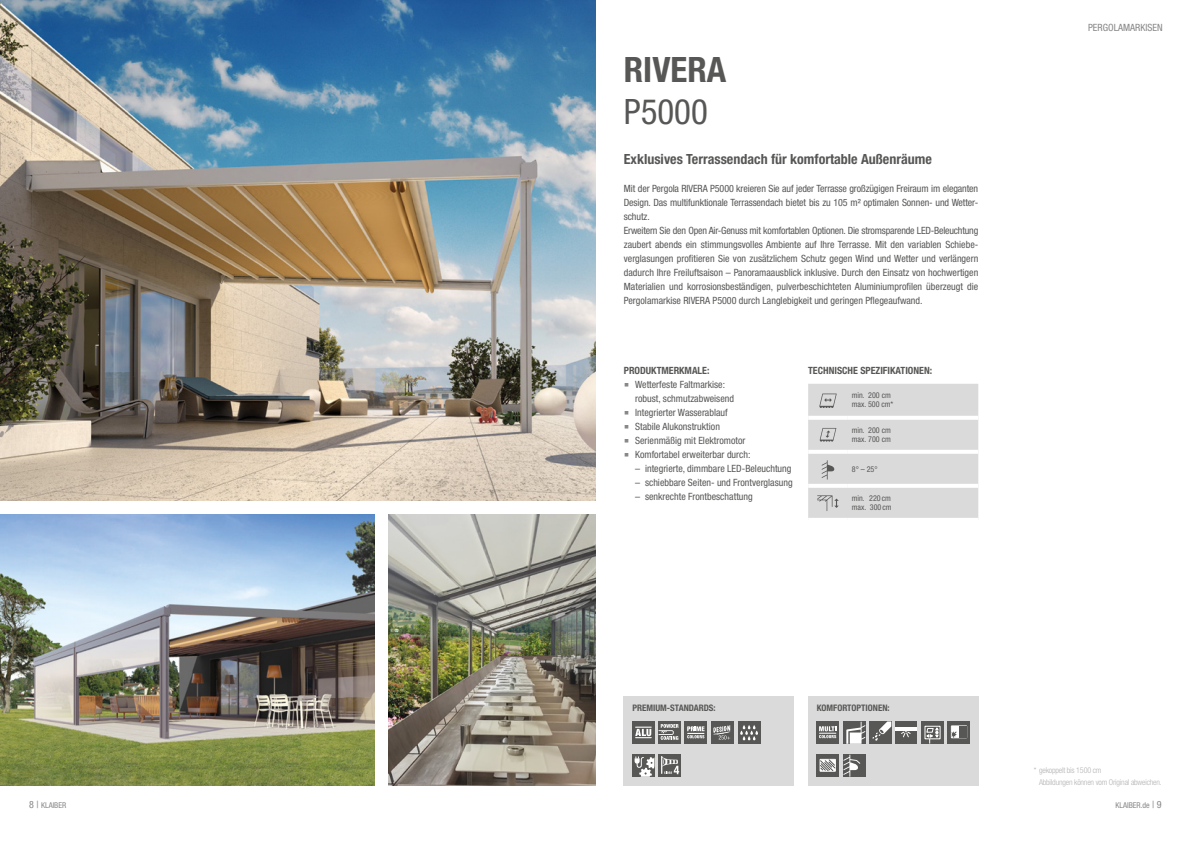
<style>
.page{position:relative;width:1191px;height:842px;background:#fff}
.page>*{position:absolute;margin:0;border:0;box-sizing:border-box;transform-origin:0 0}
.t1{font:700 condensed 35px "Helvetica Neue LT Std";color:#575756}
.t2{font:condensed 35px "Helvetica Neue LT Std";color:#575756}
.t3{font:700 condensed 14px "Helvetica Neue LT Std";color:#575756}
.t4{font:condensed 10px/14px "Helvetica Neue LT Std";color:#575756}
.t5{font:700 condensed 10px "Helvetica Neue LT Std";color:#575756}
.t6{font:condensed 10px "Helvetica Neue LT Std";color:#878787}
.t7{font:700 condensed 9px "Helvetica Neue LT Std";color:#575756}
.t8{font:condensed 8px/9px "Helvetica Neue LT Std";color:#575756}
.t9{font:300 condensed 8px/12px "Helvetica Neue LT Std";letter-spacing:-.02em;color:#b3b2b2}
.t10{font:condensed 8px "Helvetica Neue LT Std";color:#878787}
.s1{font-family:"Verdana";font-stretch:normal;font-size:16px;color:#878787}
.s2{font-size:10px}
</style>
<div class="page">
<div style="left:624px;top:696px;width:170px;height:89px;background:#dadada"></div>
<div style="left:808px;top:696px;width:170px;height:89px;background:#dadada"></div>
<img style="left:0;top:0;width:595px;height:500px">
<img style="left:0;top:514px;width:374px;height:271px">
<img style="left:388px;top:514px;width:207px;height:271px">
<div style="left:632px;top:755px;width:22px;height:22px;background:#575756"></div>
<svg style="left:634px;top:756px;width:20px;height:21px"></svg>
<div style="left:632px;top:721px;width:22px;height:23px;background:linear-gradient(to right,#575756,#575756)"></div>
<svg style="left:635px;top:727px;width:16px;height:11px"></svg>
<div style="left:658px;top:721px;width:22px;height:23px;background:#575756"></div>
<svg style="left:658px;top:724px;width:20px;height:16px"></svg>
<div style="left:711px;top:721px;width:22px;height:23px;background:#575756"></div>
<svg style="left:713px;top:725px;width:17px;height:14px"></svg>
<div style="left:685px;top:721px;width:22px;height:23px;background:#575756"></div>
<svg style="left:687px;top:726px;width:17px;height:12px"></svg>
<svg style="left:921px;top:721px;width:22px;height:23px"></svg>
<div style="left:924px;top:726px;width:16px;height:13px;border:1px solid #fff"></div>
<svg style="left:926px;top:727px;width:13px;height:17px"></svg>
<div style="left:816px;top:721px;width:22px;height:23px;background:#575756"></div>
<svg style="left:819px;top:726px;width:17px;height:12px"></svg>
<div style="left:843px;top:722px;width:22px;height:22px;background:#575756"></div>
<svg style="left:846px;top:722px;width:19px;height:22px"></svg>
<div style="left:738px;top:722px;width:22px;height:22px;background:#575756"></div>
<svg style="left:740px;top:725px;width:18px;height:15px"></svg>
<div style="left:869px;top:721px;width:22px;height:23px;background:#575756"></div>
<svg style="left:872px;top:721px;width:19px;height:20px"></svg>
<svg style="left:947px;top:721px;width:22px;height:22px"></svg>
<svg style="left:951px;top:725px;width:16px;height:13px"></svg>
<div style="left:816px;top:755px;width:22px;height:22px;background:#575756"></div>
<svg style="left:819px;top:759px;width:17px;height:13px"></svg>
<div style="left:843px;top:755px;width:22px;height:22px;background:#575756"></div>
<svg style="left:843px;top:755px;width:18px;height:22px"></svg>
<div style="left:658px;top:755px;width:22px;height:22px;background:#575756"></div>
<svg style="left:661px;top:756px;width:18px;height:18px"></svg>
<svg style="left:808px;top:384px;width:170px;height:134px;background:#dcdcdc"></svg>
<div style="left:895px;top:721px;width:22px;height:22px;background:#575756"></div>
<hr style="left:895px;top:727px;width:22px;height:3px;background:#fff">
<svg style="left:900px;top:730px;width:11px;height:8px"></svg>
<h1 class="t1" style="left:624px;top:48px;width:104px">RIVERA</h1>
<h1 class="t2" style="left:624px;top:91px;width:86px">P5000</h1>
<h2 class="t3" style="left:624px;top:151px;width:309px">Exklusives Terrassendach für komfortable Außenräume</h2>
<p class="t4" style="left:624px;top:181px;width:356px">Mit der Pergola RIVERA P5000 kreieren Sie auf jeder Terrasse großzügigen Freiraum im eleganten Design. Das multifunktionale Terrassendach bietet bis zu 105 m² optimalen Sonnen- und Wetter&shy;schutz.<br>Erweitern Sie den Open Air-Genuss mit komfortablen Optionen. Die stromsparende LED-Beleuchtung zaubert abends ein stimmungsvolles Ambiente auf Ihre Terrasse. Mit den variablen Schiebe&shy;verglasungen profitieren Sie von zusätzlichem Schutz gegen Wind und Wetter und verlängern dadurch Ihre Freiluftsaison – Panoramaausblick inklusive. Durch den Einsatz von hochwertigen Materialien und korrosionsbeständigen, pulverbeschichteten Aluminiumprofilen überzeugt die Pergolamarkise RIVERA P5000 durch Langlebigkeit und geringen Pflegeaufwand.</p>
<p class="t5" style="left:624px;top:364px;width:87px">PRODUKTMERKMALE:</p>
<p class="t4" style="left:635px;top:377px;width:100px;text-indent:-11px"><span class="s1">▪</span> Wetterfeste Faltmarkise: robust, schmutzabweisend</p>
<p class="t4" style="left:624px;top:405px;width:105px"><span class="s1">▪</span> Integrierter Wasserablauf</p>
<p class="t4" style="left:624px;top:419px;width:98px"><span class="s1">▪</span> Stabile Alukonstruktion</p>
<p class="t4" style="left:624px;top:433px;width:123px"><span class="s1">▪</span> Serienmäßig mit Elektromotor</p>
<p class="t4" style="left:624px;top:447px;width:128px"><span class="s1">▪</span> Komfortabel erweiterbar durch:</p>
<p class="t4" style="left:635px;top:461px;width:158px">– integrierte, dimmbare LED-Beleuchtung</p>
<p class="t4" style="left:635px;top:475px;width:159px">– schiebbare Seiten- und Frontverglasung</p>
<p class="t4" style="left:635px;top:489px;width:119px">– senkrechte Frontbeschattung</p>
<p class="t5" style="left:808px;top:364px;width:125px">TECHNISCHE SPEZIFIKATIONEN:</p>
<p class="t8" style="left:852px;top:391px;width:43px">min. 200 cm max. 500 cm*</p>
<p class="t8" style="left:852px;top:426px;width:40px">min. 200 cm max. 700 cm</p>
<p class="t8" style="left:852px;top:464px;width:27px">8° – 25°</p>
<p class="t8" style="left:852px;top:494px;width:41px">min. 220 cm max. 300 cm</p>
<p class="t6" style="left:1088px;top:22px;width:76px">PERGOLAMARKISEN</p>
<p class="t7" style="left:632px;top:702px;width:85px">PREMIUM-STANDARDS:</p>
<p class="t7" style="left:816px;top:702px;width:74px">KOMFORTOPTIONEN:</p>
<p class="t9" style="left:1039px;top:764px;width:124px;text-indent:-5px">* gekoppelt bis 1500 cm<br>Abbildungen können vom Original abweichen.</p>
<p class="t10" style="left:29px;top:801px;width:39px"><span class="s2">8 |</span> KLAIBER</p>
<p class="t10" style="left:1115px;top:801px;width:48px">KLAIBER.de <span class="s2">| 9</span></p>
</div>
